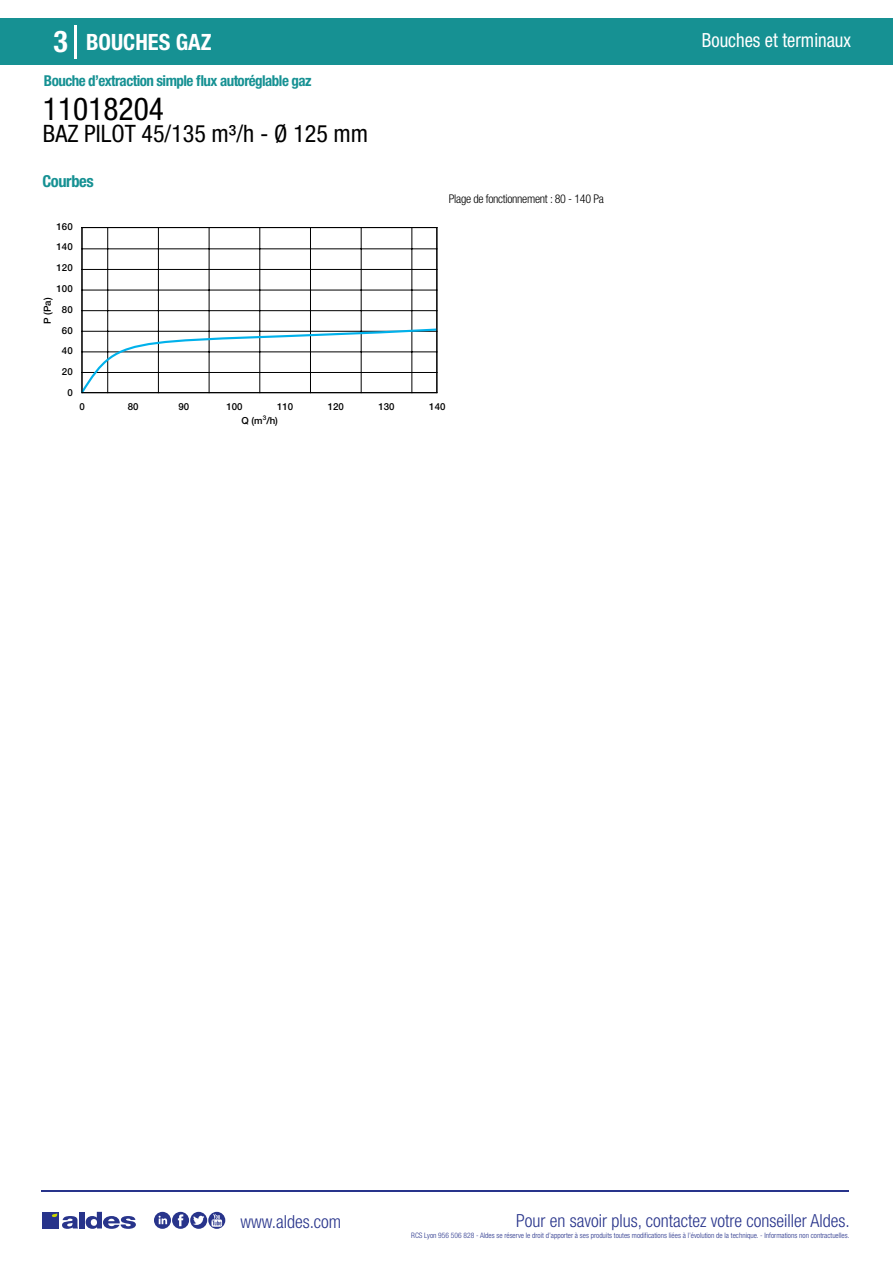
<style>
.page{position:relative;width:893px;height:1263px;background:#fff}
.page>*{position:absolute;margin:0;border:0;box-sizing:border-box;transform-origin:0 0}
.t1{font:condensed 31.5px "Helvetica Neue LT Std";color:#000}
.t2{font:700 condensed 30px "Helvetica Neue LT Std";color:#fff}
.t3{font:condensed 24px "Helvetica Neue LT Std";color:#000}
.t4{font:700 condensed 22.5px "Helvetica Neue LT Std";color:#fff}
.t5{font:condensed 19.5px "Helvetica Neue LT Std";color:#fff;scale:.95 1}
.t6{font:300 condensed 18px "Helvetica Neue";color:#28348b}
.t7{font:700 condensed 16.5px "Helvetica Neue LT Std";letter-spacing:-.025em;color:#169193}
.t8{font:700 condensed 15px "Helvetica Neue LT Std";letter-spacing:-.035em;color:#169193}
.t9{font:300 condensed 12px "Helvetica Neue LT Std";letter-spacing:-.025em;color:#000}
.t10{font:500 9.75px "Helvetica Neue";color:#000}
.t11{font:300 condensed 7.5px "Helvetica Neue";color:#28348b}
</style>
<div class="page">
<div style="left:0;top:18px;width:893px;height:46px;background:#169193"></div>
<hr style="left:74px;top:25px;width:2px;height:33px;background:#fff">
<hr style="left:41px;top:1190px;width:808px;height:1px;background:#28348b">
<svg style="left:154px;top:1212px;width:71px;height:17px"></svg>
<div style="left:42px;top:1212px;width:17px;height:16px;background:#28348b"></div>
<div style="left:79px;top:1212px;width:5px;height:16px;background:#28348b"></div>
<svg style="left:86px;top:1212px;width:50px;height:17px"></svg>
<svg style="left:52px;top:1213px;width:26px;height:16px"></svg>
<hr style="left:82px;top:310px;width:355px;height:1px;background:#000">
<hr style="left:82px;top:290px;width:355px;height:1px;background:#000">
<hr style="left:82px;top:269px;width:355px;height:1px;background:#000">
<hr style="left:82px;top:249px;width:355px;height:1px;background:#000">
<hr style="left:361px;top:228px;width:1px;height:165px;background:#000">
<hr style="left:412px;top:228px;width:1px;height:165px;background:#000">
<hr style="left:158px;top:228px;width:1px;height:165px;background:#000">
<hr style="left:209px;top:228px;width:1px;height:165px;background:#000">
<hr style="left:107px;top:228px;width:1px;height:165px;background:#000">
<hr style="left:437px;top:228px;width:1px;height:165px;background:#000">
<hr style="left:260px;top:228px;width:1px;height:165px;background:#000">
<hr style="left:310px;top:228px;width:1px;height:165px;background:#000">
<svg style="left:81px;top:327px;width:357px;height:67px"></svg>
<div style="left:81px;top:227px;width:356px;height:166px;border:1px solid #000"></div>
<h2 class="t2" style="left:54px;top:24px;width:16px">3</h2>
<h3 class="t4" style="left:86px;top:28px;width:127px">BOUCHES GAZ</h3>
<h3 class="t5" style="left:702px;top:29px;width:158px">Bouches et terminaux</h3>
<h3 class="t8" style="left:44px;top:71px;width:269px">Bouche d’extraction simple flux autoréglable gaz</h3>
<h1 class="t1" style="left:43px;top:91px;width:122px">11018204</h1>
<h3 class="t3" style="left:43px;top:120px;width:327px">BAZ PILOT 45/135 m³/h - Ø 125 mm</h3>
<h3 class="t7" style="left:43px;top:171px;width:53px">Courbes</h3>
<h3 class="t10" style="left:57px;top:220px;width:18px">160</h3>
<h3 class="t10" style="left:57px;top:241px;width:18px">140</h3>
<h3 class="t10" style="left:57px;top:262px;width:18px">120</h3>
<h3 class="t10" style="left:57px;top:283px;width:18px">100</h3>
<h3 class="t10" style="left:42px;top:324px;width:28px;rotate:-90deg">P (Pa)</h3>
<h3 class="t10" style="left:62px;top:303px;width:12px">80</h3>
<h3 class="t10" style="left:62px;top:324px;width:12px">60</h3>
<h3 class="t10" style="left:62px;top:345px;width:12px">40</h3>
<h3 class="t10" style="left:62px;top:366px;width:12px">20</h3>
<h3 class="t10" style="left:67px;top:387px;width:7px">0</h3>
<h3 class="t9" style="left:449px;top:192px;width:157px">Plage de fonctionnement : 80 - 140 Pa</h3>
<h3 class="t10" style="left:79px;top:400px;width:7px">0</h3>
<h3 class="t10" style="left:128px;top:400px;width:12px">80</h3>
<h3 class="t10" style="left:178px;top:400px;width:12px">90</h3>
<h3 class="t10" style="left:226px;top:400px;width:18px">100</h3>
<h3 class="t10" style="left:277px;top:400px;width:18px">110</h3>
<h3 class="t10" style="left:328px;top:400px;width:18px">120</h3>
<h3 class="t10" style="left:378px;top:400px;width:18px">130</h3>
<h3 class="t10" style="left:429px;top:400px;width:18px">140</h3>
<h3 class="t10" style="left:242px;top:414px;width:38px">Q (m<sup>3</sup>/h)</h3>
<h3 class="t6" style="left:240px;top:1211px;width:102px">www.aldes.com</h3>
<h3 class="t6" style="left:516px;top:1211px;width:335px">Pour en savoir plus, contactez votre conseiller Aldes.</h3>
<p class="t11" style="left:411px;top:1230px;width:440px">RCS Lyon 956 506 828 - Aldes se réserve le droit d’apporter à ses produits toutes modifications liées à l’évolution de la technique. - Informations non contractuelles.</p>
</div>
